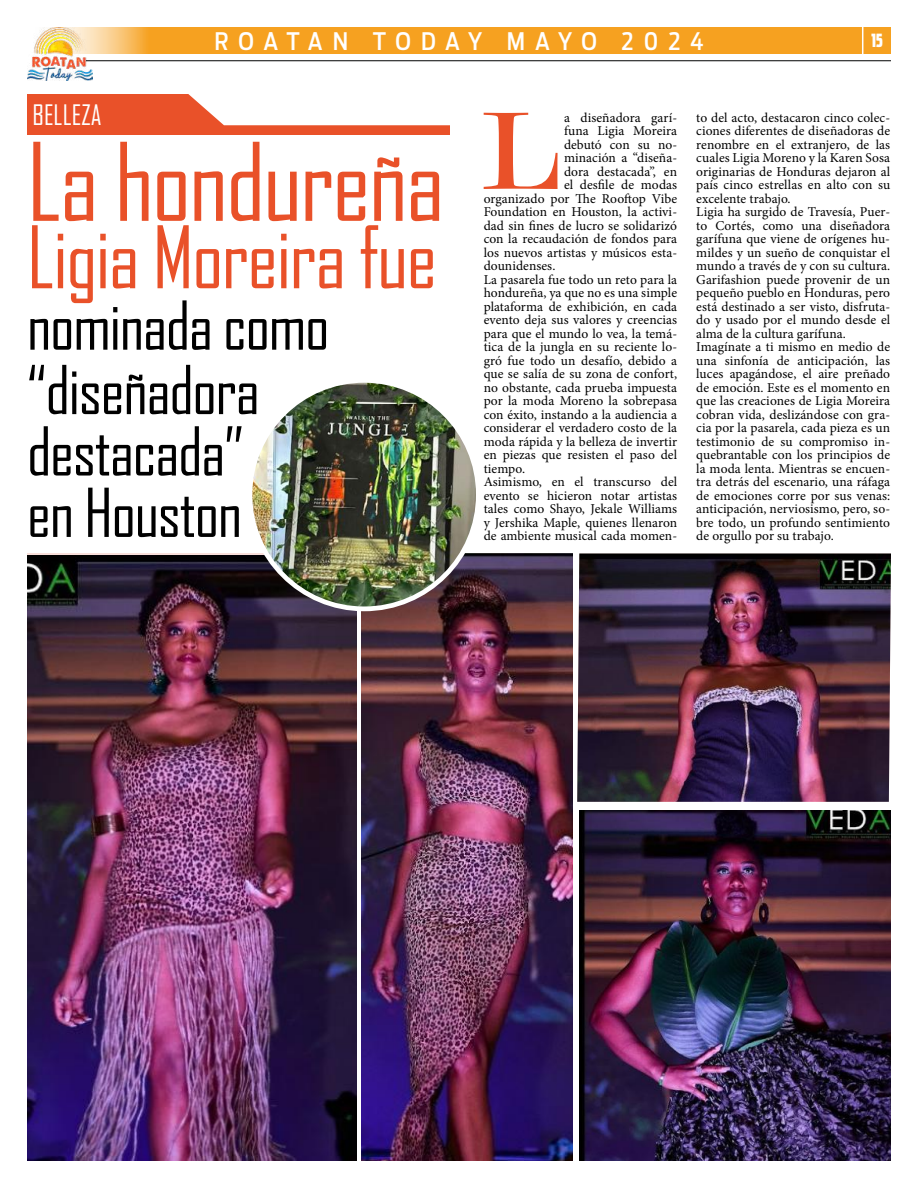
<style>
.page{position:relative;width:918px;height:1188px;background:#fff}
.page>*{position:absolute;margin:0;border:0;box-sizing:border-box;transform-origin:0 0}
.t1{font:113.7px "Modern 20 BT Roman B";color:#e95129}
.t2{font:103.5px "Agency FB";letter-spacing:-.02em;color:#e95129}
.t3{font:82.5px "Agency FB";letter-spacing:-.02em;color:#e95129}
.t4{font:64.5px/62.4px "Agency FB";letter-spacing:-.02em;color:#000}
.t5{font:27px "Agency FB";color:#fff}
.t6{font:500 condensed 24px "Ford Antenna";letter-spacing:.395em;color:#fff}
.t7{font:18px "Ford Antenna Black Cmp";color:#fff}
.t8{font:13.5px/13.5px "Minion Pro";letter-spacing:.005em;color:#000}
</style>
<div class="page">
<div style="left:27px;top:27px;width:864px;height:27px;background:#f6a120"></div>
<svg style="left:862px;top:27px;width:1px;height:27px"></svg>
<hr style="left:86px;top:60px;width:805px;height:1px;background:#010202">
<img style="left:27px;top:27px;width:65px;height:54px">
<img style="left:579px;top:810px;width:312px;height:351px">
<img style="left:577px;top:554px;width:314px;height:248px">
<img style="left:362px;top:554px;width:211px;height:607px">
<img style="left:27px;top:556px;width:330px;height:605px">
<div style="left:27px;top:94px;width:423px;height:41px;background:#e95129"></div>
<svg style="left:188px;top:94px;width:262px;height:31px;background:#fdf2ef"></svg>
<img style="left:250px;top:380px;width:228px;height:229px;border-radius:114px">
<div style="left:247px;top:378px;width:234px;height:233px;border:5px solid #fff;border-radius:50%"></div>
<h3 class="t6" style="left:214px;top:20px;width:491px">ROATAN TODAY MAYO 2024</h3>
<h3 class="t7" style="left:871px;top:25px;width:13px">15</h3>
<h3 class="t5" style="left:33px;top:98px;width:71px">BELLEZA</h3>
<h2 class="t2" style="left:27px;top:119px;width:419px">La hondureña</h2>
<h3 class="t3" style="left:27px;top:207px;width:412px">Ligia Moreira fue</h3>
<h3 class="t4" style="left:27px;top:293px;width:304px">nominada como “diseñadora destacada”<br>en Houston</h3>
<h1 class="t1" style="left:481px;top:81px;width:84px">L</h1>
<p class="t8" style="left:564px;top:111px;width:115px">a diseñadora garí-</p>
<p class="t8" style="left:564px;top:124px;width:115px">funa Ligia Moreira</p>
<p class="t8" style="left:564px;top:138px;width:115px">debutó con su no-</p>
<p class="t8" style="left:564px;top:151px;width:115px">minación a “diseña-</p>
<p class="t8" style="left:564px;top:165px;width:115px">dora destacada”, en</p>
<p class="t8" style="left:564px;top:178px;width:115px">el desfile de modas</p>
<p class="t8" style="left:484px;top:192px;width:195px">organizado por The Rooftop Vibe</p>
<p class="t8" style="left:484px;top:205px;width:195px">Foundation en Houston, la activi-</p>
<p class="t8" style="left:484px;top:219px;width:195px">dad sin fines de lucro se solidarizó</p>
<p class="t8" style="left:484px;top:232px;width:195px">con la recaudación de fondos para</p>
<p class="t8" style="left:484px;top:246px;width:195px">los nuevos artistas y músicos esta-</p>
<p class="t8" style="left:484px;top:259px;width:73px">dounidenses.</p>
<p class="t8" style="left:484px;top:273px;width:195px">La pasarela fue todo un reto para la</p>
<p class="t8" style="left:484px;top:286px;width:195px">hondureña, ya que no es una simple</p>
<p class="t8" style="left:484px;top:300px;width:195px">plataforma de exhibición, en cada</p>
<p class="t8" style="left:484px;top:313px;width:195px">evento deja sus valores y creencias</p>
<p class="t8" style="left:484px;top:327px;width:195px">para que el mundo lo vea, la temá-</p>
<p class="t8" style="left:484px;top:340px;width:195px">tica de la jungla en su reciente lo-</p>
<p class="t8" style="left:484px;top:354px;width:195px">gró fue todo un desafío, debido a</p>
<p class="t8" style="left:484px;top:367px;width:195px">que se salía de su zona de confort,</p>
<p class="t8" style="left:484px;top:381px;width:195px">no obstante, cada prueba impuesta</p>
<p class="t8" style="left:484px;top:394px;width:195px">por la moda Moreno la sobrepasa</p>
<p class="t8" style="left:484px;top:408px;width:195px">con éxito, instando a la audiencia a</p>
<p class="t8" style="left:484px;top:421px;width:195px">considerar el verdadero costo de la</p>
<p class="t8" style="left:484px;top:435px;width:195px">moda rápida y la belleza de invertir</p>
<p class="t8" style="left:484px;top:448px;width:195px">en piezas que resisten el paso del</p>
<p class="t8" style="left:484px;top:462px;width:43px">tiempo.</p>
<p class="t8" style="left:484px;top:475px;width:195px">Asimismo, en el transcurso del</p>
<p class="t8" style="left:484px;top:489px;width:195px">evento se hicieron notar artistas</p>
<p class="t8" style="left:484px;top:502px;width:195px">tales como Shayo, Jekale Williams</p>
<p class="t8" style="left:484px;top:516px;width:195px">y Jershika Maple, quienes llenaron</p>
<p class="t8" style="left:484px;top:529px;width:195px">de ambiente musical cada momen-</p>
<p class="t8" style="left:696px;top:111px;width:195px">to del acto, destacaron cinco colec&shy;ciones diferentes de diseñadoras de renombre en el extranjero, de las cuales Ligia Moreno y la Karen Sosa originarias de Honduras dejaron al país cinco estrellas en alto con su excelente trabajo.<br>Ligia ha surgido de Travesía, Puer&shy;to Cortés, como una diseñadora garífuna que viene de orígenes hu&shy;mildes y un sueño de conquistar el mundo a través de y con su cultura.<br>Garifashion puede provenir de un pequeño pueblo en Honduras, pero está destinado a ser visto, disfruta&shy;do y usado por el mundo desde el alma de la cultura garífuna.<br>Imagínate a ti mismo en medio de una sinfonía de anticipación, las luces apagándose, el aire preñado de emoción. Este es el momento en que las creaciones de Ligia Moreira cobran vida, deslizándose con gra&shy;cia por la pasarela, cada pieza es un testimonio de su compromiso in&shy;quebrantable con los principios de la moda lenta. Mientras se encuen&shy;tra detrás del escenario, una ráfaga de emociones corre por sus venas: anticipación, nerviosismo, pero, so&shy;bre todo, un profundo sentimiento de orgullo por su trabajo.</p>
</div>
